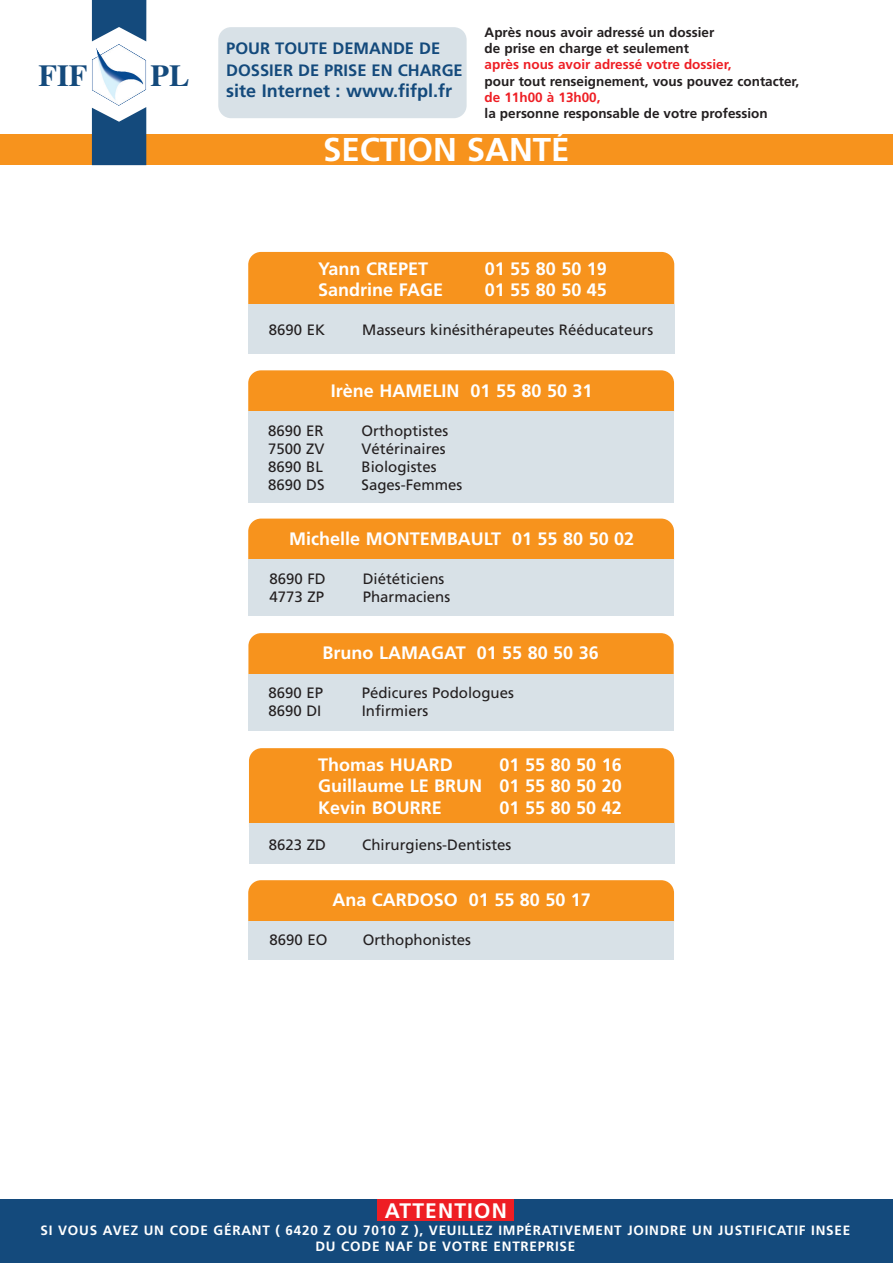
<style>
.page{position:relative;width:893px;height:1263px;background:#fff}
.page>*{position:absolute;margin:0;border:0;box-sizing:border-box;transform-origin:0 0}
.t1{font:700 33px "Frutiger";color:#fff}
.t2{font:700 30.45px "Times";color:#144a7c}
.t3{font:700 21px "Frutiger";letter-spacing:.055em;color:#fff}
.t4{font:700 18px/21.6px "Frutiger";color:#fff;text-align:justify}
.t5{font:700 18px "Frutiger";color:#144a7c}
.t6{font:700 16.5px/22.5px "Frutiger";color:#144a7c}
.t7{font:15px "Frutiger";color:#231f20}
.t8{font:700 13.5px/16.2px "Frutiger";color:#231f20}
.t9{font:700 13.5px/16.2px "Frutiger";letter-spacing:.055em;color:#fff;text-align:center}
.t10{font:700 13.5px "Frutiger";color:#ee1e24}
</style>
<div class="page">
<div style="left:248px;top:370px;width:426px;height:66px;background:#f7931d;border-radius:13px"></div>
<div style="left:248px;top:412px;width:426px;height:91px;background:#d8e1e7"></div>
<div style="left:248px;top:519px;width:426px;height:65px;background:#f7931d;border-radius:13px"></div>
<div style="left:248px;top:560px;width:426px;height:56px;background:#d8e1e7"></div>
<div style="left:248px;top:880px;width:426px;height:66px;background:#f7931d;border-radius:13px"></div>
<div style="left:248px;top:921px;width:426px;height:39px;background:#d8e1e7"></div>
<div style="left:248px;top:633px;width:426px;height:65px;background:#f7931d;border-radius:13px"></div>
<div style="left:248px;top:674px;width:426px;height:56px;background:#d8e1e7"></div>
<div style="left:248px;top:252px;width:426px;height:65px;background:#f7931d;border-radius:13px"></div>
<div style="left:248px;top:304px;width:426px;height:50px;background:#d8e1e7"></div>
<div style="left:249px;top:748px;width:425px;height:94px;background:#f7931d;border-radius:13px"></div>
<div style="left:249px;top:824px;width:425px;height:40px;background:#d8e1e7"></div>
<div style="left:0;top:134px;width:893px;height:31px;background:#f7931d"></div>
<div style="left:218px;top:27px;width:249px;height:91px;background:#d8e1e7;border-radius:13px"></div>
<img style="left:92px;top:44px;width:54px;height:62px">
<svg style="left:92px;top:0;width:54px;height:41px"></svg>
<svg style="left:92px;top:107px;width:54px;height:58px;background:#32618d"></svg>
<div style="left:0;top:1199px;width:893px;height:64px;background:#144a7c"></div>
<div style="left:378px;top:1200px;width:136px;height:21px;background:#ee1e24"></div>
<h2 class="t2" style="left:38px;top:65px;width:51px">FIF</h2>
<h2 class="t2" style="left:151px;top:65px;width:40px">PL</h2>
<p class="t6" style="left:226px;top:38px;width:238px">POUR TOUTE DEMANDE DE<br>DOSSIER DE PRISE EN CHARGE</p>
<p class="t5" style="left:226px;top:84px;width:227px">site Internet : www.fifpl.fr</p>
<p class="t8" style="left:485px;top:25px;width:231px">Après nous avoir adressé un dossier de prise en charge et seulement</p>
<p class="t10" style="left:485px;top:59px;width:248px">après nous avoir adressé votre dossier,</p>
<p class="t8" style="left:485px;top:74px;width:316px">pour tout renseignement, vous pouvez contacter,</p>
<p class="t10" style="left:485px;top:92px;width:117px">de 11h00 à 13h00,</p>
<p class="t8" style="left:485px;top:106px;width:285px">la personne responsable de votre profession</p>
<h1 class="t1" style="left:323px;top:136px;width:248px">SECTION SANTÉ</h1>
<p class="t4" style="left:318px;top:259px;width:111px">Yann CREPET</p>
<p class="t4" style="left:485px;top:259px;width:124px">01 55 80 50 19</p>
<p class="t4" style="left:318px;top:281px;width:126px">Sandrine FAGE</p>
<p class="t4" style="left:485px;top:281px;width:124px">01 55 80 50 45</p>
<p class="t7" style="left:269px;top:324px;width:58px">8690 EK</p>
<p class="t7" style="left:362px;top:324px;width:292px">Masseurs kinésithérapeutes Rééducateurs</p>
<p class="t4" style="left:331px;top:381px;width:263px">Irène HAMELIN 01 55 80 50 31</p>
<p class="t7" style="left:268px;top:424px;width:57px">8690 ER</p>
<p class="t7" style="left:362px;top:424px;width:88px">Orthoptistes</p>
<p class="t7" style="left:268px;top:442px;width:58px">7500 ZV</p>
<p class="t7" style="left:362px;top:442px;width:86px">Vétérinaires</p>
<p class="t7" style="left:268px;top:460px;width:56px">8690 BL</p>
<p class="t7" style="left:362px;top:460px;width:76px">Biologistes</p>
<p class="t7" style="left:268px;top:478px;width:58px">8690 DS</p>
<p class="t7" style="left:362px;top:478px;width:102px">Sages-Femmes</p>
<p class="t4" style="left:289px;top:529px;width:346px">Michelle MONTEMBAULT 01 55 80 50 02</p>
<p class="t7" style="left:269px;top:573px;width:58px">8690 FD</p>
<p class="t7" style="left:363px;top:573px;width:83px">Diététiciens</p>
<p class="t7" style="left:269px;top:591px;width:56px">4773 ZP</p>
<p class="t7" style="left:363px;top:591px;width:89px">Pharmaciens</p>
<p class="t4" style="left:323px;top:644px;width:278px">Bruno LAMAGAT 01 55 80 50 36</p>
<p class="t7" style="left:268px;top:687px;width:56px">8690 EP</p>
<p class="t7" style="left:362px;top:687px;width:154px">Pédicures Podologues</p>
<p class="t7" style="left:268px;top:705px;width:54px">8690 DI</p>
<p class="t7" style="left:362px;top:705px;width:68px">Infirmiers</p>
<p class="t4" style="left:318px;top:755px;width:136px">Thomas HUARD</p>
<p class="t4" style="left:318px;top:755px;width:305px;text-indent:181px">01 55 80 50 16<br>Guillaume LE BRUN 01 55 80 50 20<br>Kevin BOURRE</p>
<p class="t4" style="left:500px;top:798px;width:124px">01 55 80 50 42</p>
<p class="t7" style="left:269px;top:838px;width:59px">8623 ZD</p>
<p class="t7" style="left:362px;top:838px;width:151px">Chirurgiens-Dentistes</p>
<p class="t4" style="left:332px;top:891px;width:260px">Ana CARDOSO 01 55 80 50 17</p>
<p class="t7" style="left:269px;top:934px;width:59px">8690 EO</p>
<p class="t7" style="left:363px;top:934px;width:110px">Orthophonistes</p>
<h3 class="t3" style="left:385px;top:1202px;width:124px">ATTENTION</h3>
<p class="t9" style="left:41px;top:1223px;width:811px">SI VOUS AVEZ UN CODE GÉRANT ( 6420 Z OU 7010 Z ), VEUILLEZ IMPÉRATIVEMENT JOINDRE UN JUSTIFICATIF INSEE<br>DU CODE NAF DE VOTRE ENTREPRISE</p>
</div>
